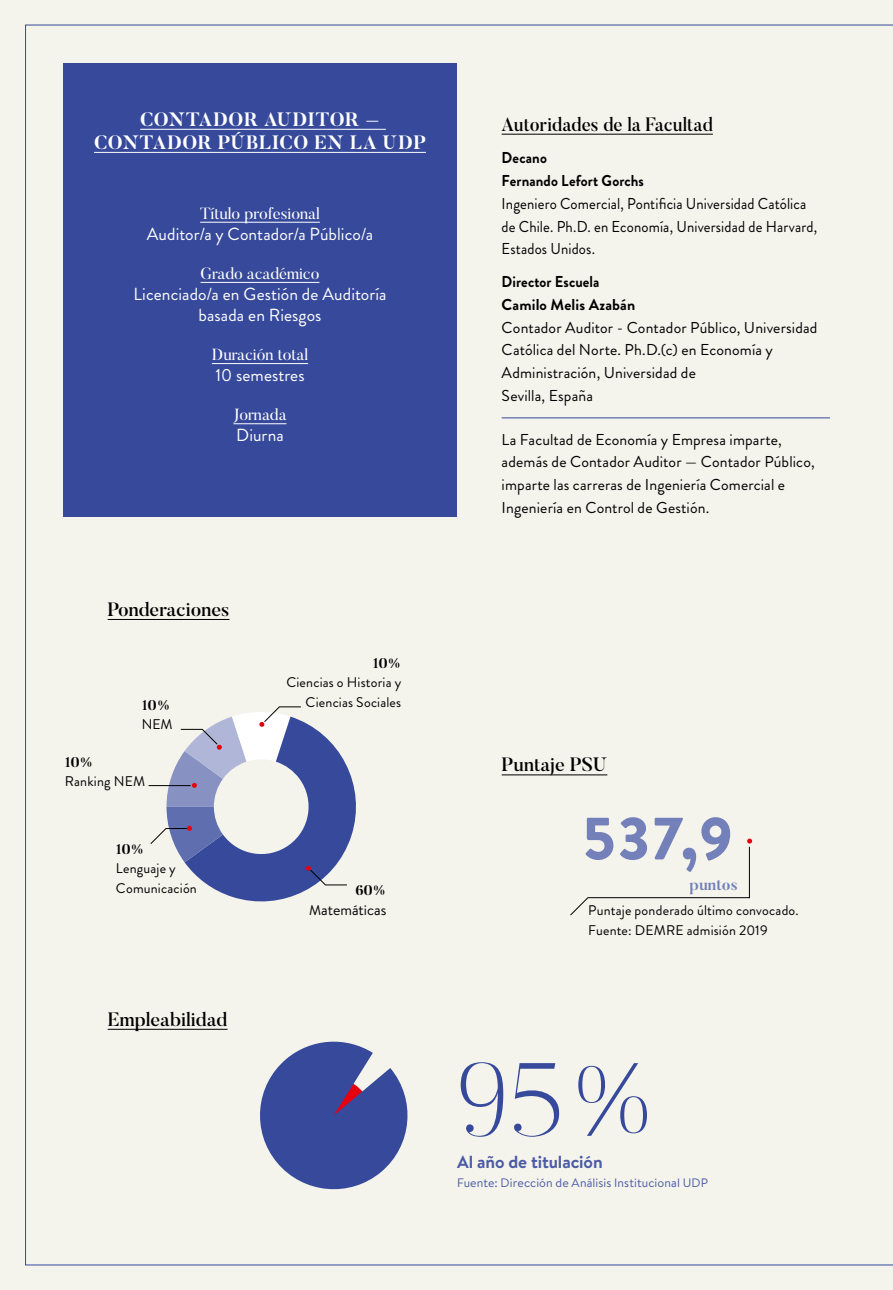
<style>
.page{position:relative;width:893px;height:1290px;background:#f4f3ec}
.page>*{position:absolute;margin:0;border:0;box-sizing:border-box;transform-origin:0 0}
.t1{font:200 103.25px "Butler";color:#36499b}
.t2{font:900 59.5px "Brandon Text";color:#7380b9}
.t3{font:700 19.25px/23.1px "Butler";letter-spacing:.03em;color:#fff;text-align:center}
.t4{font:500 19.25px "Butler";color:#000}
.t5{font:500 19.25px "Butler";color:#000;scale:.94 1}
.t6{font:17.5px/21px "Brandon Grotesque";letter-spacing:.005em;color:#fff;text-align:center}
.t7{font:700 17.5px "Brandon Text";letter-spacing:-.005em;color:#4a5ba5}
.t8{font:16.1px "Butler";color:#fff}
.t9{font:15.75px/22.8px "Brandon Grotesque";letter-spacing:.01em;color:#000}
.t10{font:15.75px/22.8px "Brandon Grotesque";letter-spacing:.01em;color:#000;scale:.94 1}
.t11{font:700 15.75px/22.8px "Brandon Grotesque";letter-spacing:.01em;color:#000;scale:.94 1}
.t12{font:700 15.75px "Butler";color:#7380b9}
.t13{font:14px/19.2px "Brandon Grotesque";letter-spacing:.015em;color:#000}
.t14{font:700 14px "Butler";color:#000}
.t15{font:14px "Brandon Text";color:#000}
.t16{font:12.25px "Brandon Text";letter-spacing:.01em;color:#4a5ba5}
.s1{font-family:"Brandon Text";font-weight:400}
.s2{font-family:"Brandon Text"}
</style>
<div class="page">
<div style="left:63px;top:63px;width:394px;height:453px;background:#36499b"></div>
<hr style="left:200px;top:222px;width:120px;height:1px;background:#fff">
<hr style="left:201px;top:282px;width:118px;height:1px;background:#fff">
<hr style="left:212px;top:363px;width:96px;height:1px;background:#fff">
<hr style="left:233px;top:423px;width:53px;height:1px;background:#fff">
<hr style="left:140px;top:129px;width:246px;height:1px;background:#fff">
<hr style="left:94px;top:152px;width:332px;height:1px;background:#fff">
<hr style="left:502px;top:134px;width:211px;height:1px;background:#000">
<hr style="left:502px;top:417px;width:328px;height:1px;background:#36499b">
<hr style="left:502px;top:774px;width:105px;height:1px;background:#000">
<hr style="left:108px;top:619px;width:121px;height:1px;background:#000">
<hr style="left:108px;top:1029px;width:120px;height:1px;background:#000">
<svg style="left:570px;top:838px;width:182px;height:78px"></svg>
<hr style="left:149px;top:785px;width:42px;height:1px;background:#000">
<svg style="left:150px;top:706px;width:206px;height:196px"></svg>
<svg style="left:260px;top:1041px;width:148px;height:149px"></svg>
<p class="t3" style="left:94px;top:108px;width:333px">CONTADOR AUDITOR <span class="s1">—<br></span>CONTADOR PÚBLICO EN LA UDP</p>
<p class="t5" style="left:502px;top:112px;width:226px">Autoridades de la Facultad</p>
<p class="t11" style="left:502px;top:147px;width:153px">Decano<br>Fernando Lefort Gorchs</p>
<p class="t10" style="left:502px;top:192px;width:337px">Ingeniero Comercial, Pontificia Universidad Católica de Chile. Ph.D. en Economía, Universidad de Harvard,<br>Estados Unidos.</p>
<p class="t11" style="left:502px;top:270px;width:144px">Director Escuela<br>Camilo Melis Azabán</p>
<p class="t9" style="left:502px;top:316px;width:317px">Contador Auditor - Contador Público, Universidad Católica del Norte. Ph.D.(c) en Economía y Administración, Universidad de<br>Sevilla, España</p>
<p class="t9" style="left:502px;top:428px;width:314px">La Facultad de Economía y Empresa imparte, además de Contador Auditor <span class="s2">—</span> Contador Público, imparte las carreras de Ingeniería Comercial e Ingeniería en Control de Gestión.</p>
<p class="t8" style="left:200px;top:203px;width:121px">Título profesional</p>
<p class="t6" style="left:147px;top:223px;width:228px">Auditor/a y Contador/a Público/a</p>
<p class="t8" style="left:201px;top:263px;width:120px">Grado académico</p>
<p class="t6" style="left:133px;top:284px;width:255px">Licenciado/a en Gestión de Auditoría basada en Riesgos</p>
<p class="t8" style="left:212px;top:344px;width:98px">Duración total</p>
<p class="t6" style="left:215px;top:365px;width:91px">10 semestres</p>
<p class="t8" style="left:233px;top:404px;width:55px">Jornada</p>
<p class="t6" style="left:236px;top:425px;width:49px">Diurna</p>
<p class="t4" style="left:108px;top:597px;width:123px">Ponderaciones</p>
<p class="t14" style="left:142px;top:696px;width:30px">10%</p>
<p class="t15" style="left:142px;top:715px;width:32px">NEM</p>
<p class="t14" style="left:65px;top:753px;width:30px">10%</p>
<p class="t13" style="left:65px;top:772px;width:82px">Ranking NEM</p>
<p class="t14" style="left:116px;top:840px;width:30px">10%</p>
<p class="t13" style="left:116px;top:859px;width:82px">Lenguaje y<br>Comunicación</p>
<p class="t4" style="left:108px;top:1007px;width:121px">Empleabilidad</p>
<p class="t14" style="left:373px;top:654px;width:30px">10%</p>
<p class="t13" style="left:286px;top:673px;width:116px;text-align:right">Ciencias o Historia y<br>Ciencias Sociales</p>
<p class="t14" style="left:355px;top:881px;width:33px">60%</p>
<p class="t15" style="left:309px;top:900px;width:79px">Matemáticas</p>
<p class="t4" style="left:502px;top:752px;width:107px">Puntaje PSU</p>
<h2 class="t2" style="left:582px;top:797px;width:152px">537,9</h2>
<p class="t13" style="left:588px;top:901px;width:212px">Puntaje ponderado último convocado.<br>Fuente: DEMRE admisión 2019</p>
<p class="t12" style="left:689px;top:874px;width:50px">puntos</p>
<h1 class="t1" style="left:457px;top:1035px;width:207px">95%</h1>
<p class="t7" style="left:457px;top:1149px;width:147px">Al año de titulación</p>
<p class="t16" style="left:457px;top:1174px;width:253px">Fuente: Dirección de Análisis Institucional UDP</p>
</div>
